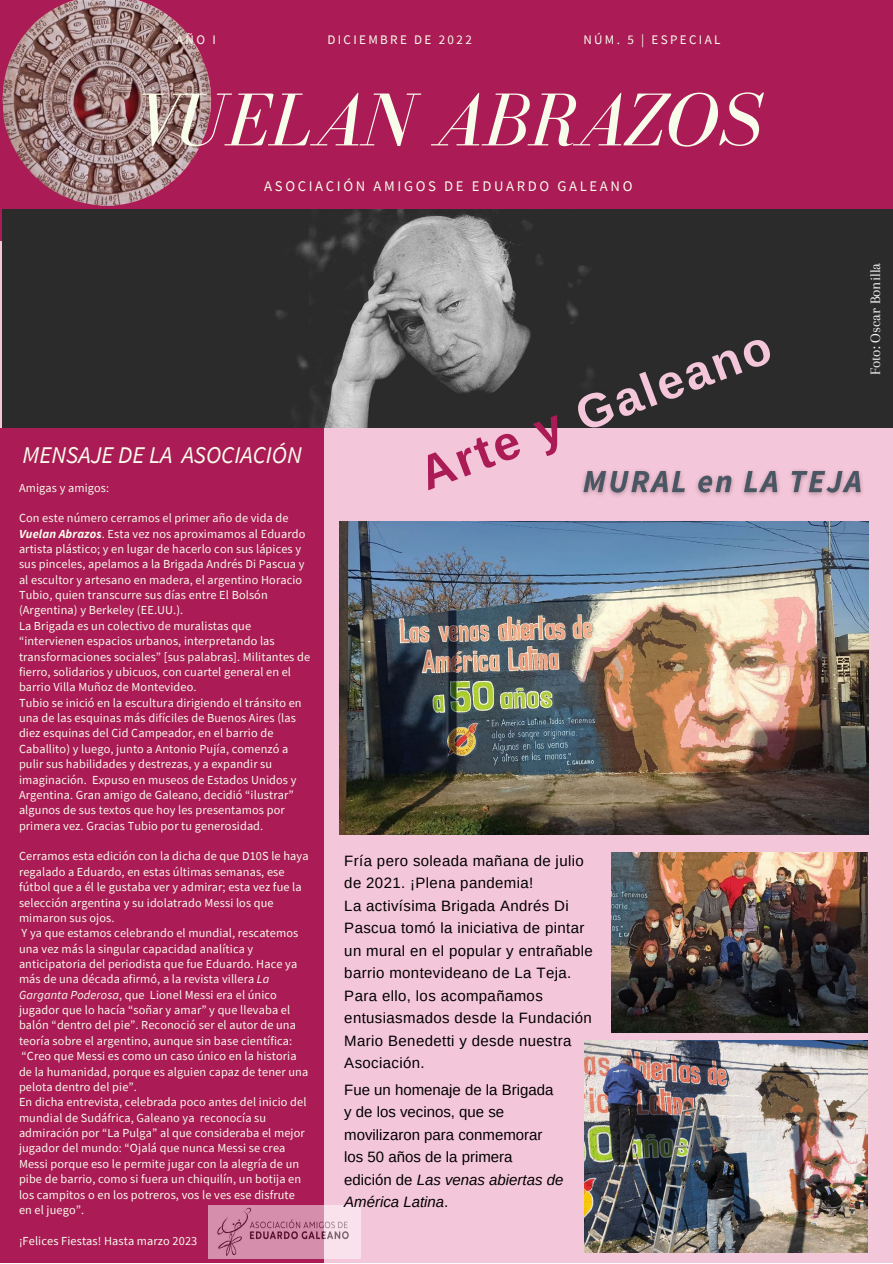
<style>
.page{position:relative;width:893px;height:1264px;background:#fff}
.page>*{position:absolute;margin:0;border:0;box-sizing:border-box;transform-origin:0 0}
.t1{font:italic 77.1px "Bodoni FLF";color:#f8fceb}
.t2{font:700 48px "Arimo";color:#f4c6d9}
.t3{font:italic 24px "Source Sans Pro";color:#f8fceb}
.t4{font:15px/22.5px "Arimo";letter-spacing:.025em;color:#000}
.t5{font:15px/22.5px "Arimo";color:#000}
.t6{font:15px "Arapey";color:#fbfbfb}
.t7{font:14.7px "Source Sans Pro";letter-spacing:.18em;color:#f8fceb}
.t8{font:13.05px "Source Sans Pro";letter-spacing:.18em;color:#f8fceb}
.t9{font:12.3px/15.3px "Source Sans Pro";letter-spacing:.01em;color:#f8fceb}
.s1{font-weight:700;font-style:italic}
.s2{font-style:italic}
.s3{color:#ab1b56}
</style>
<div class="page">
<div style="left:0;top:0;width:892px;height:1262px;background:#f4c6d9"></div>
<div style="left:0;top:428px;width:323px;height:834px;background:#ab1b56"></div>
<div style="left:0;top:0;width:892px;height:240px;background:#ab1b56"></div>
<img style="left:2px;top:210px;width:890px;height:218px">
<img style="left:208px;top:1205px;width:152px;height:53px">
<img style="left:584px;top:1040px;width:283px;height:212px">
<img style="left:340px;top:521px;width:528px;height:313px">
<img style="left:2px;top:0;width:210px;height:206px">
<img style="left:611px;top:852px;width:256px;height:180px">
<img style="left:582px;top:470px;width:281px;height:26px">
<p class="t8" style="left:176px;top:32px;width:41px">AÑO I</p>
<p class="t8" style="left:327px;top:32px;width:146px">DICIEMBRE DE 2022</p>
<p class="t8" style="left:583px;top:32px;width:139px">NÚM. 5 | ESPECIAL</p>
<h1 class="t1" style="left:134px;top:78px;width:629px">VUELAN ABRAZOS</h1>
<p class="t7" style="left:264px;top:176px;width:370px">ASOCIACIÓN AMIGOS DE EDUARDO GALEANO</p>
<h3 class="t3" style="left:22px;top:439px;width:281px">MENSAJE DE LA ASOCIACIÓN</h3>
<p class="t9" style="left:19px;top:479px;width:92px">Amigas y amigos:</p>
<p class="t9" style="left:19px;top:510px;width:292px">Con este número cerramos el primer año de vida de <span class="s1">Vuelan Abrazos</span>. Esta vez nos aproximamos al Eduardo artista plástico; y en lugar de hacerlo con sus lápices y sus pinceles, apelamos a la Brigada Andrés Di Pascua y al escultor y artesano en madera, el argentino Horacio Tubio, quien transcurre sus días entre El Bolsón (Argentina) y Berkeley (EE.UU.).<br>La Brigada es un colectivo de muralistas que “intervienen espacios urbanos, interpretando las transformaciones sociales” [sus palabras]. Militantes de fierro, solidarios y ubicuos, con cuartel general en el barrio Villa Muñoz de Montevideo.<br>Tubio se inició en la escultura dirigiendo el tránsito en una de las esquinas más difíciles de Buenos Aires (las diez esquinas del Cid Campeador, en el barrio de Caballito) y luego, junto a Antonio Pujía, comenzó a pulir sus habilidades y destrezas, y a expandir su imaginación. Expuso en museos de Estados Unidos y Argentina. Gran amigo de Galeano, decidió “ilustrar” algunos de sus textos que hoy les presentamos por primera vez. Gracias Tubio por tu generosidad.</p>
<p class="t9" style="left:19px;top:848px;width:291px">Cerramos esta edición con la dicha de que D10S le haya regalado a Eduardo, en estas últimas semanas, ese fútbol que a él le gustaba ver y admirar; esta vez fue la selección argentina y su idolatrado Messi los que mimaron sus ojos.<br>Y ya que estamos celebrando el mundial, rescatemos una vez más la singular capacidad analítica y anticipatoria del periodista que fue Eduardo. Hace ya más de una década afirmó, a la revista villera <span class="s2">La Garganta Poderosa</span>, que Lionel Messi era el único jugador que lo hacía “soñar y amar” y que llevaba el balón “dentro del pie”. Reconoció ser el autor de una teoría sobre el argentino, aunque sin base científica: “Creo que Messi es como un caso único en la historia de la humanidad, porque es alguien capaz de tener una pelota dentro del pie”.<br>En dicha entrevista, celebrada poco antes del inicio del mundial de Sudáfrica, Galeano ya reconocía su admiración por “La Pulga” al que consideraba el mejor jugador del mundo: “Ojalá que nunca Messi se crea Messi porque eso le permite jugar con la alegría de un pibe de barrio, como si fuera un chiquilín, un botija en los campitos o en los potreros, vos le ves ese disfrute en el juego”.</p>
<p class="t9" style="left:19px;top:1232px;width:180px">¡Felices Fiestas! Hasta marzo 2023</p>
<h2 class="t2" style="left:412px;top:452px;width:373px;rotate:-21deg"><span class="s3">Arte y</span> Galeano</h2>
<p class="t4" style="left:344px;top:849px;width:250px">Fría pero soleada mañana de julio de 2021. ¡Plena pandemia!<br>La activísima Brigada Andrés Di<br>Pascua tomó la iniciativa de pintar un mural en el popular y entrañable barrio montevideano de La Teja.<br>Para ello, los acompañamos entusiasmados desde la Fundación<br>Mario Benedetti y desde nuestra<br>Asociación.</p>
<p class="t5" style="left:344px;top:1078px;width:221px">Fue un homenaje de la Brigada y de los vecinos, que se movilizaron para conmemorar los 50 años de la primera edición de <span class="s2">Las venas abiertas de<br>América Latina</span>.</p>
<p class="t6" style="left:867px;top:375px;width:114px;rotate:-90deg">Foto: Oscar Bonilla</p>
</div>
